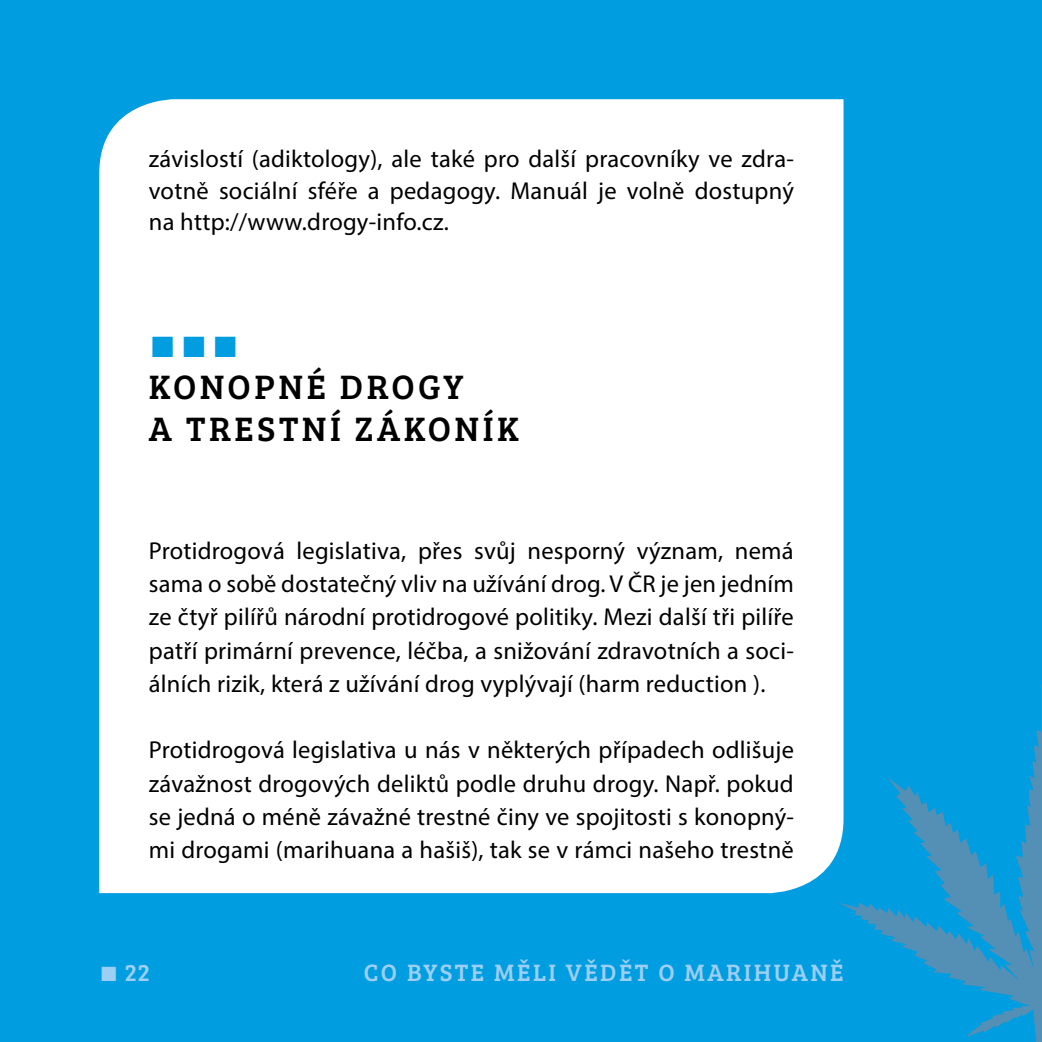
<style>
.page{position:relative;width:1042px;height:1042px;background:#009de0}
.page>*{position:absolute;margin:0;border:0;box-sizing:border-box;transform-origin:0 0}
.t1{font:35px/42px "Bree Serif";letter-spacing:.1em;color:#000}
.t2{font:35px "Lucida Sans Unicode";color:#009de0}
.t3{font:24.5px/33.2px "Myriad Pro";letter-spacing:.01em;color:#000;text-align:justify}
.t4{font:24.5px "Bree Serif";letter-spacing:.1em;color:#9ccff3}
.s1{font-family:"Lucida Sans Unicode"}
</style>
<div class="page">
<div style="left:99px;top:99px;width:744px;height:794px;background:#fff"></div>
<svg style="left:839px;top:684px;width:203px;height:358px"></svg>
<p class="t3" style="left:149px;top:146px;width:646px;line-height:31.5px">závislostí (adiktology), ale také pro další pracovníky ve zdra&shy;votně sociální sféře a pedagogy. Manuál je volně dostupný na http://www.drogy-info.cz.</p>
<h1 class="t2" style="left:149px;top:318px;width:92px">∎∎∎</h1>
<h1 class="t1" style="left:149px;top:370px;width:371px">KONOPNÉ DROGY<br>A TRESTNÍ ZÁKONÍK</h1>
<p class="t3" style="left:149px;top:536px;width:646px">Protidrogová legislativa, přes svůj nesporný význam, nemá sama o sobě dostatečný vliv na užívání drog. V ČR je jen jedním ze čtyř pilířů národní protidrogové politiky. Mezi další tři pilíře patří primární prevence, léčba, a snižování zdravotních a soci&shy;álních rizik, která z užívání drog vyplývají (harm reduction ).</p>
<p class="t3" style="left:149px;top:736px;width:647px">Protidrogová legislativa u nás v některých případech odlišuje závažnost drogových deliktů podle druhu drogy. Např. pokud se jedná o méně závažné trestné činy ve spojitosti s konopný&shy;mi drogami (marihuana a hašiš), tak se v rámci našeho trestně</p>
<p class="t4" style="left:99px;top:963px;width:52px"><span class="s1">∎</span> 22</p>
<p class="t4" style="left:364px;top:963px;width:481px">CO BYSTE MĚLI VĚDĚT O MARIHUANĚ</p>
</div>
